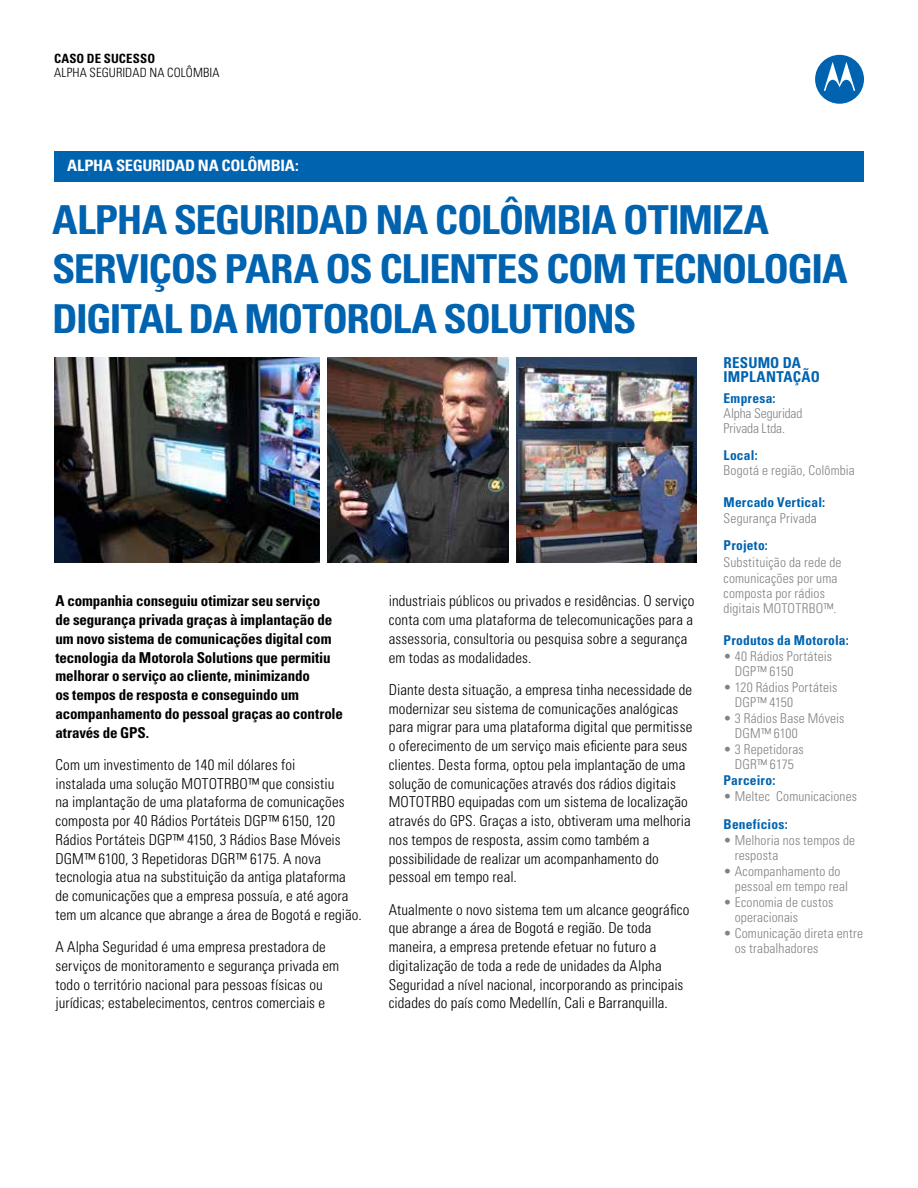
<style>
.page{position:relative;width:918px;height:1188px;background:#fff}
.page>*{position:absolute;margin:0;border:0;box-sizing:border-box;transform-origin:0 0}
.t1{font:700 condensed 39.9px/49.5px "Univers LT Std";letter-spacing:-.035em;color:#0063b0;scale:1.05 1}
.t2{font:700 condensed 15.6px "Univers LT Std";letter-spacing:-.015em;color:#fff;scale:1.05 1}
.t3{font:300 condensed 15px/18.8px "Univers LT Std";letter-spacing:.005em;color:#000}
.t4{font:700 condensed 15px/18.8px "Univers LT Std";letter-spacing:-.01em;color:#000}
.t5{font:700 condensed 15px/14.2px "Univers LT Std";letter-spacing:.01em;color:#0063b0}
.t6{font:300 condensed 13.5px/15px "Univers LT Std";letter-spacing:.01em;color:#808285}
.t7{font:700 condensed 13.5px "Univers LT Std";letter-spacing:.015em;color:#0063b0}
.t8{font:300 condensed 13.5px/15px "Univers LT Std";letter-spacing:-.01em;color:#808285}
.t9{font:300 condensed 12.75px "Univers LT Std";letter-spacing:.01em;color:#000}
.t10{font:700 condensed 12.75px "Univers LT Std";letter-spacing:.015em;color:#000}
</style>
<div class="page">
<div style="left:815px;top:55px;width:49px;height:49px;background:#0063b0;border-radius:50%"></div>
<svg style="left:824px;top:62px;width:31px;height:29px"></svg>
<img style="left:54px;top:357px;width:266px;height:205px">
<img style="left:516px;top:357px;width:180px;height:205px">
<img style="left:328px;top:357px;width:180px;height:205px">
<div style="left:54px;top:151px;width:810px;height:31px;background:#0063b0"></div>
<p class="t10" style="left:54px;top:51px;width:103px">CASO DE SUCESSO</p>
<p class="t9" style="left:54px;top:65px;width:167px">ALPHA SEGURIDAD NA COLÔMBIA</p>
<p class="t2" style="left:67px;top:156px;width:222px">ALPHA SEGURIDAD NA COLÔMBIA:</p>
<h1 class="t1" style="left:52px;top:195px;width:759px">ALPHA SEGURIDAD NA COLÔMBIA OTIMIZA<br>SERVIÇOS PARA OS CLIENTES COM TECNOLOGIA<br>DIGITAL DA MOTOROLA SOLUTIONS</h1>
<p class="t4" style="left:56px;top:592px;width:289px">A companhia conseguiu otimizar seu serviço<br>de segurança privada graças à implantação de um novo sistema de comunicações digital com tecnologia da Motorola Solutions que permitiu melhorar o serviço ao cliente, minimizando<br>os tempos de resposta e conseguindo um acompanhamento do pessoal graças ao controle através de GPS.</p>
<p class="t3" style="left:56px;top:755px;width:308px">Com um investimento de 140 mil dólares foi<br>instalada uma solução MOTOTRBO™ que consistiu<br>na implantação de uma plataforma de comunicações composta por 40 Rádios Portáteis DGP™ 6150, 120<br>Rádios Portáteis DGP™ 4150, 3 Rádios Base Móveis DGM™ 6100, 3 Repetidoras DGR™ 6175. A nova tecnologia atua na substituição da antiga plataforma de comunicações que a empresa possuía, e até agora tem um alcance que abrange a área de Bogotá e região.</p>
<p class="t3" style="left:56px;top:937px;width:285px">A Alpha Seguridad é uma empresa prestadora de serviços de monitoramento e segurança privada em todo o território nacional para pessoas físicas ou jurídicas; estabelecimentos, centros comerciais e</p>
<p class="t3" style="left:389px;top:592px;width:307px">industriais públicos ou privados e residências. O serviço conta com uma plataforma de telecomunicações para a assessoria, consultoria ou pesquisa sobre a segurança em todas as modalidades.</p>
<p class="t3" style="left:389px;top:680px;width:305px">Diante desta situação, a empresa tinha necessidade de modernizar seu sistema de comunicações analógicas para migrar para uma plataforma digital que permitisse o oferecimento de um serviço mais eficiente para seus clientes. Desta forma, optou pela implantação de uma solução de comunicações através dos rádios digitais MOTOTRBO equipadas com um sistema de localização através do GPS. Graças a isto, obtiveram uma melhoria nos tempos de resposta, assim como também a possibilidade de realizar um acompanhamento do pessoal em tempo real.</p>
<p class="t3" style="left:389px;top:900px;width:302px">Atualmente o novo sistema tem um alcance geográfico que abrange a área de Bogotá e região. De toda maneira, a empresa pretende efetuar no futuro a digitalização de toda a rede de unidades da Alpha Seguridad a nível nacional, incorporando as principais cidades do país como Medellín, Cali e Barranquilla.</p>
<p class="t5" style="left:724px;top:356px;width:98px">RESUMO DA<br>IMPLANTAÇÃO</p>
<p class="t7" style="left:724px;top:390px;width:54px">Empresa:</p>
<p class="t8" style="left:724px;top:406px;width:80px">Alpha Seguridad<br>Privada Ltda.</p>
<p class="t7" style="left:724px;top:446px;width:36px">Local:</p>
<p class="t6" style="left:724px;top:462px;width:133px">Bogotá e região, Colômbia</p>
<p class="t7" style="left:724px;top:494px;width:103px">Mercado Vertical:</p>
<p class="t6" style="left:724px;top:511px;width:95px">Segurança Privada</p>
<p class="t7" style="left:724px;top:537px;width:46px">Projeto:</p>
<p class="t6" style="left:724px;top:554px;width:119px">Substituição da rede de comunicações por uma composta por rádios digitais MOTOTRBO™.</p>
<p class="t7" style="left:724px;top:632px;width:127px">Produtos da Motorola:</p>
<p class="t6" style="left:735px;top:649px;width:99px;text-indent:-11px">• 40 Rádios Portáteis<br>DGP™ 6150</p>
<p class="t6" style="left:735px;top:680px;width:104px;text-indent:-11px">• 120 Rádios Portáteis<br>DGP™ 4150</p>
<p class="t6" style="left:735px;top:711px;width:111px;text-indent:-11px">• 3 Rádios Base Móveis<br>DGM™ 6100</p>
<p class="t6" style="left:724px;top:742px;width:82px;text-align:center">• 3 Repetidoras<br>DGR™ 6175</p>
<p class="t7" style="left:724px;top:772px;width:53px">Parceiro:</p>
<p class="t6" style="left:724px;top:789px;width:135px">• Meltec Comunicaciones</p>
<p class="t7" style="left:724px;top:816px;width:66px">Benefícios:</p>
<p class="t6" style="left:735px;top:833px;width:122px;text-indent:-11px">• Melhoria nos tempos de resposta</p>
<p class="t6" style="left:735px;top:864px;width:115px;text-indent:-11px">• Acompanhamento do pessoal em tempo real</p>
<p class="t6" style="left:735px;top:895px;width:100px;text-indent:-11px">• Economia de custos operacionais</p>
<p class="t6" style="left:735px;top:926px;width:130px;text-indent:-11px">• Comunicação direta entre os trabalhadores</p>
</div>
